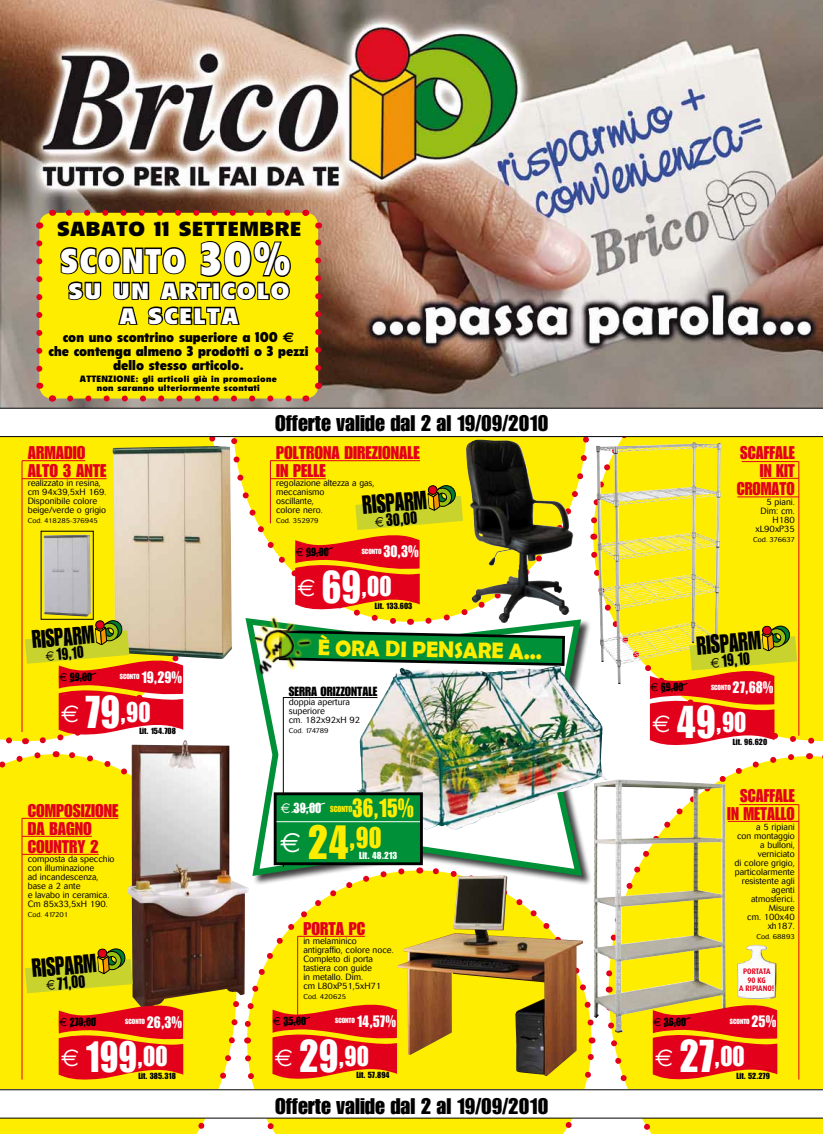
<style>
.page{position:relative;width:823px;height:1134px;background:#fff}
.page>*{position:absolute;margin:0;border:0;box-sizing:border-box;transform-origin:0 0}
.t1{font:47.1px "Impact LT Std";color:#ffed00;scale:.91 1}
.t2{font:900 condensed 45.6px "Flyer";color:#fff;scale:1.04 1}
.t3{font:42.9px "Impact LT Std";color:#fff;scale:.91 1}
.t4{font:900 condensed 33.6px "Flyer";letter-spacing:.05em;color:#fff;scale:1.04 1}
.t5{font:27.9px "Impact LT Std";color:#fff;scale:.91 1}
.t6{font:25.7px "Impact LT Std";color:#000;scale:.8 1}
.t7{font:25.7px "Impact LT Std";color:#ffed00;scale:.86 1}
.t8{font:24.9px "Impact LT Std";color:#000;scale:.8 1}
.t9{font:700 22.5px "Berlin Sans FB Demi";color:#ffed00;scale:.95 1}
.t10{font:22.1px "Impact LT Std";color:#000}
.t11{font:900 condensed 22px/25px "Flyer";letter-spacing:.065em;color:#fff;text-align:center;scale:1.3 1}
.t12{font:900 condensed 20px "Flyer";letter-spacing:.025em;color:#000;scale:1.28 1}
.t13{font:18px/18px "Impact LT Std";color:#e2001a}
.t14{font:18px/18px "Impact LT Std";color:#e2001a;scale:.95 1}
.t15{font:17.1px "Impact LT Std";color:#000;scale:.85 1}
.t16{font:16.6px "Impact LT Std";color:#000;scale:.85 1}
.t17{font:16.2px "Impact LT Std";color:#fff;scale:.91 1}
.t18{font:900 condensed 14px/14px "Flyer";letter-spacing:.005em;color:#000;text-align:center;scale:1.1 1}
.t19{font:13px "Impact LT Std";color:#000}
.t20{font:11.5px "Impact LT Std";color:#000;scale:.9 1}
.t21{font:10px "Impact LT Std";color:#fff}
.t22{font:300 9px/9px "Cosmos";color:#000;scale:.95 1}
.t23{font:900 condensed 9px/9px "Flyer";letter-spacing:.025em;color:#000;text-align:center;scale:1.2 1}
.t24{font:8.7px "Impact LT Std";color:#000}
.t25{font:8.5px "Impact LT Std";color:#ffed00;scale:.95 1}
.t26{font:700 8px/8.5px "Dax";color:#e2001a;text-align:center;scale:.9 1}
.t27{font:7.2px "Impact LT Std";color:#fff}
.t28{font:300 7px "Cosmos";color:#000}
.t29{font:300 7px "Cosmos";letter-spacing:-.04em;color:#000}
.s1{font-family:"Euro Sans";font-weight:700;font-stretch:normal}
.s2{font-family:"Euro Sans";font-size:13.6px}
.s3{font-family:"Euro Sans"}
.s4{font-family:"Euro Sans";font-size:24.1px}
.s5{font-size:45.1px}
.s6{font-family:"Euro Sans";font-size:14px}
.s7{font-size:27.9px}
.s8{font-family:"Euro Sans";font-size:14.3px;color:#fff}
.s9{font-size:14.3px;color:#fff}
.s10{font-family:"Euro Sans";font-size:27.7px;color:#fff}
</style>
<div class="page">
<img style="left:0;top:0;width:822px;height:207px">
<img style="left:0;top:207px;width:823px;height:927px">
<h3 class="t12" style="left:57px;top:217px;width:192px">SABATO 11 SETTEMBRE</h3>
<h3 class="t4" style="left:60px;top:241px;width:121px">SCONTO</h3>
<h3 class="t11" style="left:68px;top:278px;width:171px">SU UN ARTICOLO<br>A SCELTA</h3>
<h3 class="t18" style="left:48px;top:330px;width:238px">con uno scontrino superiore a 100 <span class="s1">e<br></span>che contenga almeno 3 prodotti o 3 pezzi dello stesso articolo.</h3>
<p class="t23" style="left:80px;top:375px;width:165px">ATTENZIONE: gli articoli già in promozione non saranno ulteriormente scontati</p>
<h2 class="t2" style="left:201px;top:232px;width:87px">30%</h2>
<h3 class="t13" style="left:28px;top:443px;width:80px">ARMADIO<br>ALTO 3 ANTE</h3>
<p class="t22" style="left:28px;top:479px;width:84px">realizzato in resina, cm 94x39,5xH 169.<br>Disponibile colore beige/verde o grigio</p>
<p class="t28" style="left:28px;top:517px;width:72px">Cod. 418285-376945</p>
<h3 class="t8" style="left:31px;top:625px;width:17px;rotate:-5deg">RISPARM</h3>
<h3 class="t16" style="left:45px;top:645px;width:46px;rotate:-5deg"><span class="s2">e</span> 19,10</h3>
<p class="t20" style="left:59px;top:670px;width:38px"><span class="s3">€</span> 99,00</p>
<h3 class="t17" style="left:141px;top:667px;width:46px">19,29%</h3>
<p class="t27" style="left:120px;top:672px;width:5px">SCONTO</p>
<h3 class="t5" style="left:61px;top:696px;width:100px"><span class="s4">€</span> <span class="s5">79</span>,90</h3>
<p class="t24" style="left:139px;top:726px;width:38px">LIT. 154.708</p>
<h3 class="t13" style="left:28px;top:801px;width:92px">COMPOSIZIONE<br>DA BAGNO<br>COUNTRY 2</h3>
<p class="t22" style="left:28px;top:854px;width:93px">composta da specchio con illuminazione<br>ad incandescenza, base a 2 ante<br>e lavabo in ceramica.<br>Cm 85x33,5xH 190.</p>
<p class="t29" style="left:28px;top:910px;width:42px">Cod. 417201</p>
<h3 class="t6" style="left:31px;top:953px;width:18px;rotate:-5deg">RISPARM</h3>
<h3 class="t15" style="left:45px;top:974px;width:48px;rotate:-5deg"><span class="s6">e</span> 71,00</h3>
<p class="t20" style="left:59px;top:1015px;width:42px"><span class="s3">€</span> 270,00</p>
<p class="t27" style="left:125px;top:1017px;width:5px">SCONTO</p>
<h3 class="t17" style="left:147px;top:1012px;width:40px">26,3%</h3>
<h3 class="t3" style="left:61px;top:1032px;width:118px"><span class="s4">€</span> 199<span class="s7">,00</span></h3>
<p class="t24" style="left:138px;top:1071px;width:39px">LIT. 385.318</p>
<h3 class="t10" style="left:275px;top:410px;width:274px">OFFERTE VALIDE DAL 2 AL 19/09/2010</h3>
<h3 class="t13" style="left:276px;top:443px;width:145px">POLTRONA DIREZIONALE<br>IN PELLE</h3>
<p class="t22" style="left:276px;top:479px;width:105px">regolazione altezza a gas, meccanismo<br>oscillante,<br>colore nero.</p>
<p class="t28" style="left:276px;top:517px;width:44px">Cod. 352979</p>
<h3 class="t6" style="left:361px;top:490px;width:18px;rotate:-5deg">RISPARM</h3>
<h3 class="t15" style="left:374px;top:511px;width:52px;rotate:-5deg"><span class="s6">e</span> 30,00</h3>
<p class="t20" style="left:296px;top:545px;width:38px"><span class="s3">€</span> 99,00</p>
<p class="t27" style="left:361px;top:547px;width:5px">SCONTO</p>
<h3 class="t17" style="left:383px;top:542px;width:40px">30,3%</h3>
<h3 class="t5" style="left:297px;top:570px;width:105px"><span class="s4">€</span> <span class="s5">69</span>,00</h3>
<p class="t24" style="left:374px;top:601px;width:39px">LIT. 133.603</p>
<h3 class="t9" style="left:318px;top:634px;width:237px;rotate:1deg">è ora di pensare a...</h3>
<h3 class="t19" style="left:288px;top:684px;width:7px">SERRA</h3>
<h3 class="t19" style="left:320px;top:684px;width:7px">ORIZZONTALE</h3>
<p class="t22" style="left:288px;top:697px;width:77px">doppia apertura superiore<br>cm. 182x92xH 92</p>
<p class="t29" style="left:288px;top:726px;width:41px">Cod. 174789</p>
<p class="t25" style="left:280px;top:804px;width:57px"><span class="s8">€</span> <span class="s9">39,00</span> SCONTO</p>
<h3 class="t7" style="left:352px;top:793px;width:73px">36,15%</h3>
<h1 class="t1" style="left:280px;top:815px;width:113px"><span class="s10">€</span> 24<sup>,</sup><sup>90</sup></h1>
<p class="t21" style="left:359px;top:850px;width:40px">LIT. 48.213</p>
<h3 class="t13" style="left:303px;top:919px;width:63px">PORTA PC</h3>
<p class="t22" style="left:303px;top:936px;width:96px">in melaminico antigraffio, colore noce.<br>Completo di porta tastiera con guide<br>in metallo. Dim.<br>cm L80xP51,5xH71</p>
<p class="t28" style="left:303px;top:992px;width:44px">Cod. 420625</p>
<p class="t20" style="left:273px;top:1014px;width:38px"><span class="s3">€</span> 35,00</p>
<h3 class="t17" style="left:356px;top:1011px;width:45px">14,57%</h3>
<p class="t27" style="left:335px;top:1017px;width:5px">SCONTO</p>
<h3 class="t5" style="left:275px;top:1040px;width:105px"><span class="s4">€</span> <span class="s5">29</span>,90</h3>
<p class="t24" style="left:356px;top:1070px;width:35px">LIT. 57.894</p>
<h3 class="t10" style="left:275px;top:1093px;width:274px">OFFERTE VALIDE DAL 2 AL 19/09/2010</h3>
<h3 class="t14" style="left:736px;top:443px;width:63px;text-align:right">SCAFFALE<br>IN KIT<br>CROMATO</h3>
<p class="t22" style="left:755px;top:498px;width:43px;text-align:right">5 piani.<br>Dim: cm.<br>H180 xL90xP35</p>
<p class="t28" style="left:752px;top:536px;width:43px">Cod. 376637</p>
<h3 class="t6" style="left:695px;top:631px;width:18px;rotate:-5deg">RISPARM</h3>
<h3 class="t15" style="left:709px;top:652px;width:48px;rotate:-5deg"><span class="s6">e</span> 19,10</h3>
<p class="t20" style="left:650px;top:681px;width:38px"><span class="s3">€</span> 69,00</p>
<p class="t27" style="left:710px;top:683px;width:5px">SCONTO</p>
<h3 class="t17" style="left:732px;top:678px;width:46px">27,68%</h3>
<h3 class="t5" style="left:652px;top:706px;width:105px"><span class="s4">€</span> <span class="s5">49</span>,90</h3>
<p class="t24" style="left:732px;top:737px;width:36px">LIT. 96.620</p>
<h3 class="t14" style="left:726px;top:786px;width:59px;text-indent:13px">SCAFFALE<br>IN METALLO</h3>
<p class="t22" style="left:734px;top:823px;width:65px;text-align:right">a 5 ripiani<br>con montaggio a bulloni, verniciato<br>di colore grigio, particolarmente resistente agli agenti atmosferici.<br>Misure<br>cm. 100x40 xh187.</p>
<p class="t28" style="left:756px;top:933px;width:40px">Cod. 68893</p>
<p class="t26" style="left:738px;top:967px;width:40px">PORTATA<br>90 KG<br>A RIPIANO!</p>
<p class="t20" style="left:653px;top:1015px;width:38px"><span class="s3">€</span> 36,00</p>
<p class="t27" style="left:729px;top:1017px;width:5px">SCONTO</p>
<h3 class="t17" style="left:751px;top:1012px;width:29px">25%</h3>
<h3 class="t5" style="left:654px;top:1040px;width:100px"><span class="s4">€</span> <span class="s5">27</span>,00</h3>
<p class="t24" style="left:736px;top:1071px;width:35px">LIT. 52.279</p>
</div>
